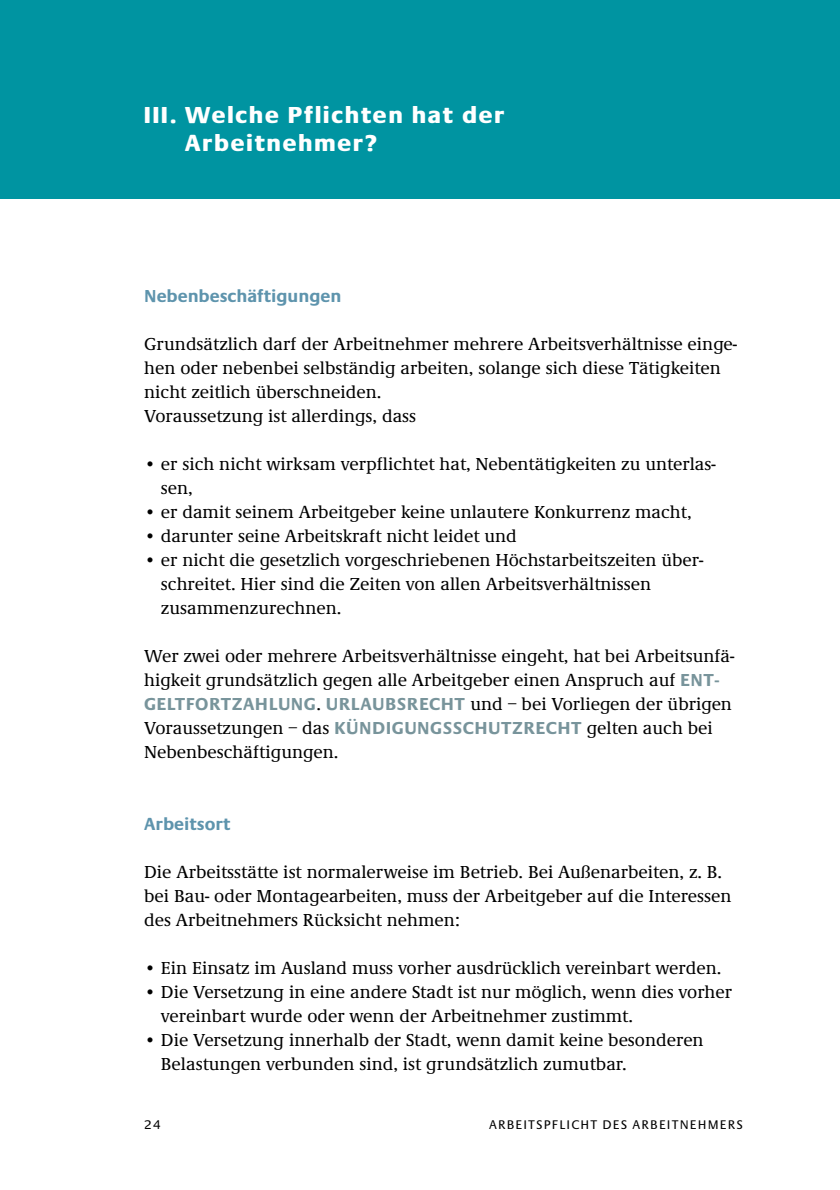
<style>
.page{position:relative;width:840px;height:1190px;background:#fff}
.page>*{position:absolute;margin:0;border:0;box-sizing:border-box;transform-origin:0 0}
.t1{font:800 24px/28.8px "Praxis EF";letter-spacing:.085em;color:#fff}
.t2{font:500 18px/24px "Demos EF";color:#000}
.t3{font:700 18px "Praxis EF";letter-spacing:.03em;color:#78949b}
.t4{font:700 18px "Praxis EF";color:#5e94ad}
.t5{font:13px "Praxis EF";letter-spacing:.09em;color:#000}
.s1{font-family:"Praxis EF";font-weight:700;color:#78949b}
.s2{font-family:"Demos EF";font-weight:500;color:#000}
</style>
<div class="page">
<div style="left:0;top:0;width:840px;height:198px;background:#0094a1"></div>
<h1 class="t1" style="left:185px;top:102px;width:321px;text-indent:-41px">III. Welche Pflichten hat der<br>Arbeitnehmer?</h1>
<p class="t4" style="left:144px;top:289px;width:199px">Nebenbeschäftigungen</p>
<p class="t2" style="left:144px;top:332px;width:594px">Grundsätzlich darf der Arbeitnehmer mehrere Arbeitsverhältnisse einge&shy;hen oder nebenbei selbständig arbeiten, solange sich diese Tätigkeiten nicht zeitlich überschneiden.<br>Voraussetzung ist allerdings, dass</p>
<p class="t2" style="left:161px;top:452px;width:556px;text-indent:-17px">• er sich nicht wirksam verpflichtet hat, Nebentätigkeiten zu unterlas&shy;sen,</p>
<p class="t2" style="left:144px;top:500px;width:549px">• er damit seinem Arbeitgeber keine unlautere Konkurrenz macht,</p>
<p class="t2" style="left:144px;top:524px;width:374px">• darunter seine Arbeitskraft nicht leidet und</p>
<p class="t2" style="left:161px;top:548px;width:544px;text-indent:-17px">• er nicht die gesetzlich vorgeschriebenen Höchstarbeitszeiten über&shy;schreitet. Hier sind die Zeiten von allen Arbeitsverhältnissen zusammenzurechnen.</p>
<p class="t2" style="left:144px;top:644px;width:592px">Wer zwei oder mehrere Arbeitsverhältnisse eingeht, hat bei Arbeitsunfä&shy;higkeit grundsätzlich gegen alle Arbeitgeber einen Anspruch auf <span class="s1">ENT-</span></p>
<p class="t3" style="left:144px;top:697px;width:589px">GELTFORTZAHLUNG<span class="s2">.</span> URLAUBSRECHT <span class="s2">und – bei Vorliegen der übrigen</span></p>
<p class="t2" style="left:144px;top:716px;width:570px">Voraussetzungen – das <span class="s1">KÜNDIGUNGSSCHUTZRECHT</span> gelten auch bei<br>Nebenbeschäftigungen.</p>
<p class="t4" style="left:144px;top:817px;width:88px">Arbeitsort</p>
<p class="t2" style="left:144px;top:860px;width:589px">Die Arbeitsstätte ist normalerweise im Betrieb. Bei Außenarbeiten, z. B. bei Bau- oder Montagearbeiten, muss der Arbeitgeber auf die Interessen des Arbeitnehmers Rücksicht nehmen:</p>
<p class="t2" style="left:144px;top:956px;width:579px">• Ein Einsatz im Ausland muss vorher ausdrücklich vereinbart werden.</p>
<p class="t2" style="left:161px;top:980px;width:573px;text-indent:-17px">• Die Versetzung in eine andere Stadt ist nur möglich, wenn dies vorher vereinbart wurde oder wenn der Arbeitnehmer zustimmt.</p>
<p class="t2" style="left:161px;top:1028px;width:544px;text-indent:-17px">• Die Versetzung innerhalb der Stadt, wenn damit keine besonderen<br>Belastungen verbunden sind, ist grundsätzlich zumutbar.</p>
<p class="t5" style="left:144px;top:1120px;width:18px">24</p>
<p class="t5" style="left:489px;top:1120px;width:255px">ARBEITSPFLICHT DES ARBEITNEHMERS</p>
</div>
